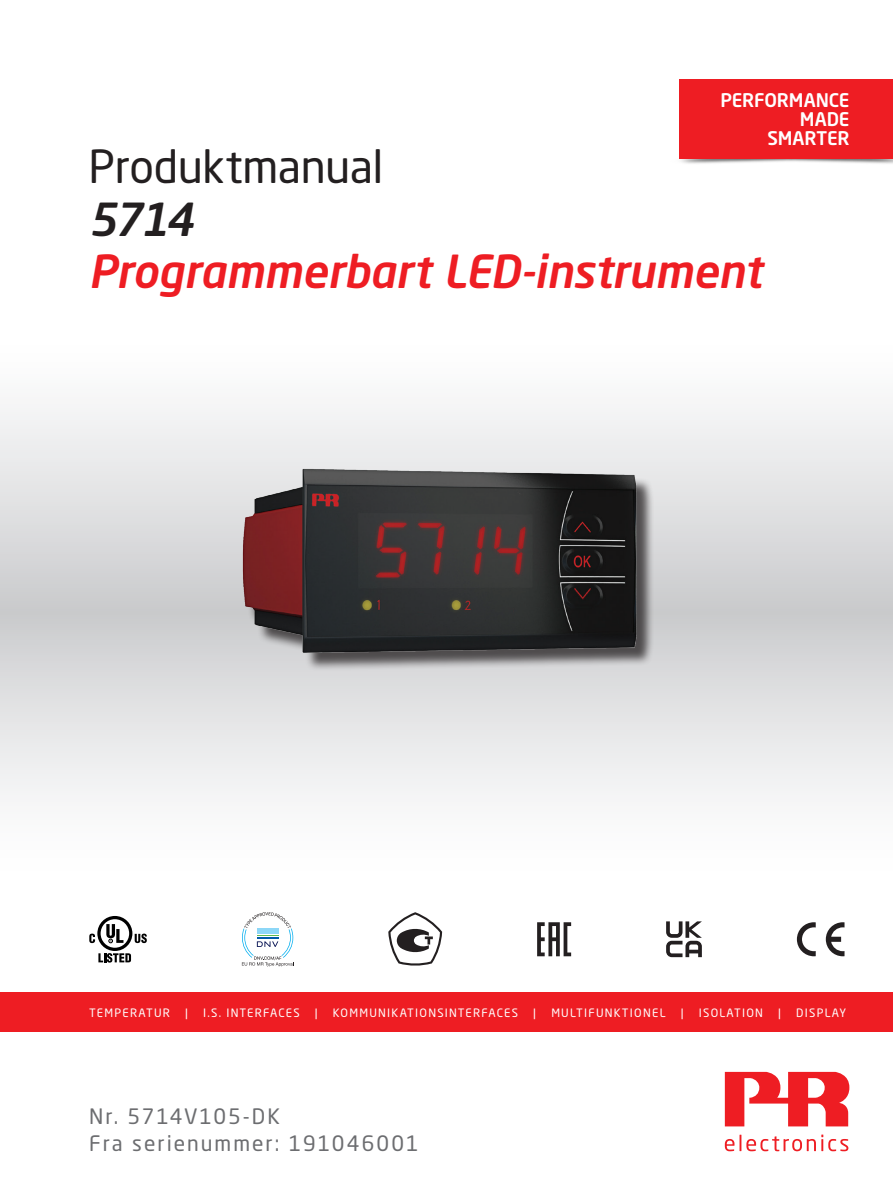
<style>
.page{position:relative;width:893px;height:1191px;background:#fff}
.page>*{position:absolute;margin:0;border:0;box-sizing:border-box;transform-origin:0 0}
.t1{font:italic 500 45px "Neo Sans Pro";letter-spacing:-.005em;color:#ee1d23}
.t2{font:45px "Neo Sans Pro";letter-spacing:-.01em;color:#231f20}
.t3{font:italic 500 45px "Neo Sans Pro";color:#231f20}
.t4{font:21px/27px "Neo Sans Pro";letter-spacing:.095em;color:#6c6d70}
.t5{font:500 18.6px/19px "Neo Sans Std";letter-spacing:-.01em;color:#fff;text-align:right}
.t6{font:11.4px "Neo Sans Pro";letter-spacing:.11em;color:#fff}
</style>
<div class="page">
<svg style="left:0;top:408px;width:893px;height:387px;background:#dfe0e1"></svg>
<div style="left:0;top:992px;width:893px;height:40px;background:#ee1d23"></div>
<img style="left:205px;top:408px;width:483px;height:387px">
<svg style="left:725px;top:1134px;width:123px;height:17px"></svg>
<svg style="left:725px;top:1071px;width:124px;height:55px"></svg>
<img style="left:679px;top:153px;width:214px;height:11px">
<div style="left:680px;top:79px;width:213px;height:80px;background:#ee1d23"></div>
<svg style="left:826px;top:922px;width:18px;height:34px"></svg>
<svg style="left:797px;top:922px;width:19px;height:34px"></svg>
<svg style="left:537px;top:922px;width:34px;height:34px"></svg>
<svg style="left:89px;top:916px;width:58px;height:46px"></svg>
<svg style="left:242px;top:912px;width:52px;height:54px"></svg>
<svg style="left:388px;top:912px;width:54px;height:54px"></svg>
<svg style="left:666px;top:921px;width:36px;height:36px"></svg>
<h3 class="t5" style="left:720px;top:90px;width:131px">PERFORMANCE<br>MADE<br>SMARTER</h3>
<h1 class="t2" style="left:89px;top:139px;width:296px">Produktmanual</h1>
<h1 class="t3" style="left:89px;top:191px;width:106px">5714</h1>
<h1 class="t1" style="left:89px;top:243px;width:675px">Programmerbart LED-instrument</h1>
<p class="t6" style="left:89px;top:1005px;width:82px">TEMPERATUR</p>
<p class="t6" style="left:185px;top:1005px;width:4px">|</p>
<p class="t6" style="left:203px;top:1005px;width:98px">I.S. INTERFACES</p>
<p class="t6" style="left:315px;top:1005px;width:4px">|</p>
<p class="t6" style="left:333px;top:1005px;width:187px">KOMMUNIKATIONSINTERFACES</p>
<p class="t6" style="left:533px;top:1005px;width:4px">|</p>
<p class="t6" style="left:551px;top:1005px;width:116px">MULTIFUNKTIONEL</p>
<p class="t6" style="left:681px;top:1005px;width:4px">|</p>
<p class="t6" style="left:699px;top:1005px;width:66px">ISOLATION</p>
<p class="t6" style="left:778px;top:1005px;width:4px">|</p>
<p class="t6" style="left:796px;top:1005px;width:51px">DISPLAY</p>
<h2 class="t4" style="left:89px;top:1102px;width:331px">Nr. 5714V105-DK<br>Fra serienummer: 191046001</h2>
</div>
